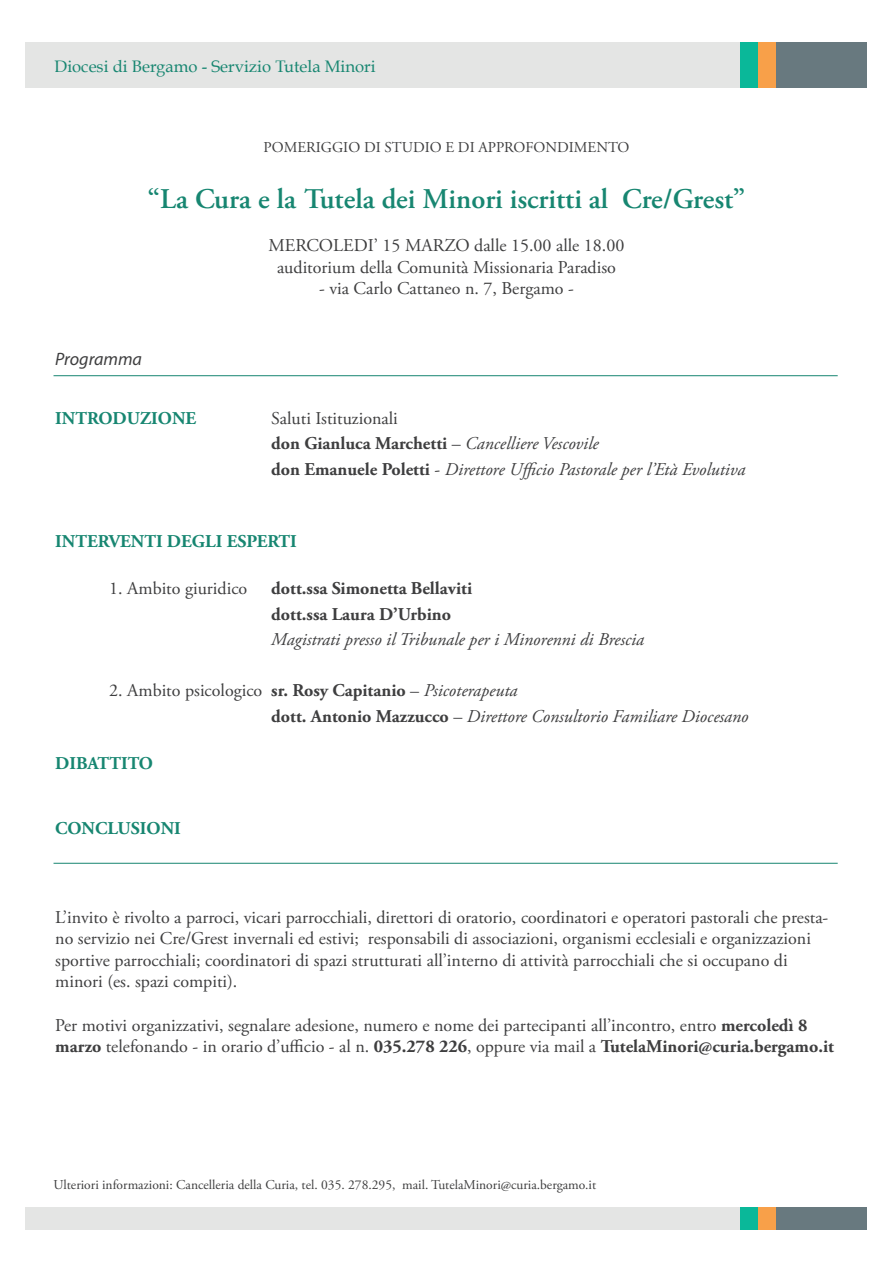
<style>
.page{position:relative;width:893px;height:1263px;background:#fff}
.page>*{position:absolute;margin:0;border:0;box-sizing:border-box;transform-origin:0 0}
.t1{font:600 28.5px "Adobe Garamond Pro";color:#178671}
.t2{font:18px/21.6px "Adobe Garamond Pro";color:#3e3e3f}
.t3{font:italic 18px/25.5px "Adobe Garamond Pro";color:#3e3e3f}
.t4{font:700 18px "Adobe Garamond Pro";color:#178671}
.t5{font:700 18px/25.5px "Adobe Garamond Pro";color:#3e3e3f}
.t6{font:italic 18px "Myriad Pro";color:#3e3e3f}
.t7{font:16.65px "Book Antiqua";color:#178671}
.t8{font:15px "Adobe Garamond Pro";color:#3e3e3f}
.t9{font:13.5px "Adobe Garamond Pro";color:#3e3e3f}
.s1{font-style:normal}
.s2{font-weight:700;font-style:normal}
.s3{font-weight:700}
</style>
<div class="page">
<div style="left:25px;top:1206px;width:32px;height:23px;background:#e4e5e4"></div>
<div style="left:57px;top:1206px;width:683px;height:23px;background:#e4e5e4"></div>
<div style="left:740px;top:1206px;width:18px;height:23px;background:#0ab899"></div>
<div style="left:758px;top:1206px;width:18px;height:23px;background:#f8a049"></div>
<div style="left:776px;top:1206px;width:91px;height:23px;background:#68797f"></div>
<div style="left:25px;top:42px;width:32px;height:46px;background:#e4e5e4"></div>
<div style="left:57px;top:42px;width:683px;height:46px;background:#e4e5e4"></div>
<div style="left:740px;top:42px;width:18px;height:46px;background:#0ab899"></div>
<div style="left:758px;top:42px;width:18px;height:46px;background:#f8a049"></div>
<div style="left:776px;top:42px;width:91px;height:46px;background:#68797f"></div>
<hr style="left:54px;top:375px;width:784px;height:1px;background:#178671">
<hr style="left:54px;top:863px;width:784px;height:1px;background:#178671">
<p class="t7" style="left:54px;top:55px;width:323px">Diocesi di Bergamo - Servizio Tutela Minori</p>
<p class="t8" style="left:264px;top:138px;width:367px">POMERIGGIO DI STUDIO E DI APPROFONDIMENTO</p>
<h1 class="t1" style="left:148px;top:182px;width:599px">“La Cura e la Tutela dei Minori iscritti al Cre/Grest”</h1>
<p class="t2" style="left:269px;top:235px;width:357px;text-align:center">MERCOLEDI’ 15 MARZO dalle 15.00 alle 18.00 auditorium della Comunità Missionaria Paradiso</p>
<p class="t2" style="left:319px;top:278px;width:256px">- via Carlo Cattaneo n. 7, Bergamo -</p>
<p class="t6" style="left:55px;top:348px;width:88px">Programma</p>
<p class="t4" style="left:55px;top:407px;width:142px">INTRODUZIONE</p>
<p class="t3" style="left:271px;top:406px;width:476px"><span class="s1">Saluti Istituzionali<br></span><span class="s2">don Gianluca Marchetti</span> <span class="s1">–</span> Cancelliere Vescovile<br><span class="s2">don Emanuele Poletti</span> <span class="s1">-</span> Direttore Ufficio Pastorale per l’Età Evolutiva</p>
<p class="t4" style="left:55px;top:531px;width:243px">INTERVENTI DEGLI ESPERTI</p>
<p class="t2" style="left:109px;top:578px;width:139px">1. Ambito giuridico</p>
<p class="t5" style="left:271px;top:576px;width:202px">dott.ssa Simonetta Bellaviti dott.ssa Laura D’Urbino</p>
<p class="t3" style="left:271px;top:627px;width:374px">Magistrati presso il Tribunale per i Minorenni di Brescia</p>
<p class="t3" style="left:271px;top:678px;width:479px;text-indent:-162px"><span class="s1">2. Ambito psicologico</span> <span class="s2">sr. Rosy Capitanio</span> <span class="s1">–</span> Psicoterapeuta<br><span class="s2">dott. Antonio Mazzucco</span> <span class="s1">–</span> Direttore Consultorio Familiare Diocesano</p>
<p class="t4" style="left:55px;top:753px;width:99px">DIBATTITO</p>
<p class="t4" style="left:55px;top:817px;width:127px">CONCLUSIONI</p>
<p class="t2" style="left:55px;top:907px;width:775px">L’invito è rivolto a parroci, vicari parrocchiali, direttori di oratorio, coordinatori e operatori pastorali che presta&shy;no servizio nei Cre/Grest invernali ed estivi; responsabili di associazioni, organismi ecclesiali e organizzazioni sportive parrocchiali; coordinatori di spazi strutturati all’interno di attività parrocchiali che si occupano di minori (es. spazi compiti).</p>
<p class="t2" style="left:55px;top:1015px;width:780px">Per motivi organizzativi, segnalare adesione, numero e nome dei partecipanti all’incontro, entro <span class="s3">mercoledì 8 marzo</span> telefonando - in orario d’ufficio - al n. <span class="s3">035.278 226</span>, oppure via mail a <span class="s3">TutelaMinori@curia.bergamo.it</span></p>
<p class="t9" style="left:54px;top:1176px;width:544px">Ulteriori informazioni: Cancelleria della Curia, tel. 035. 278.295, mail. TutelaMinori@curia.bergamo.it</p>
</div>
